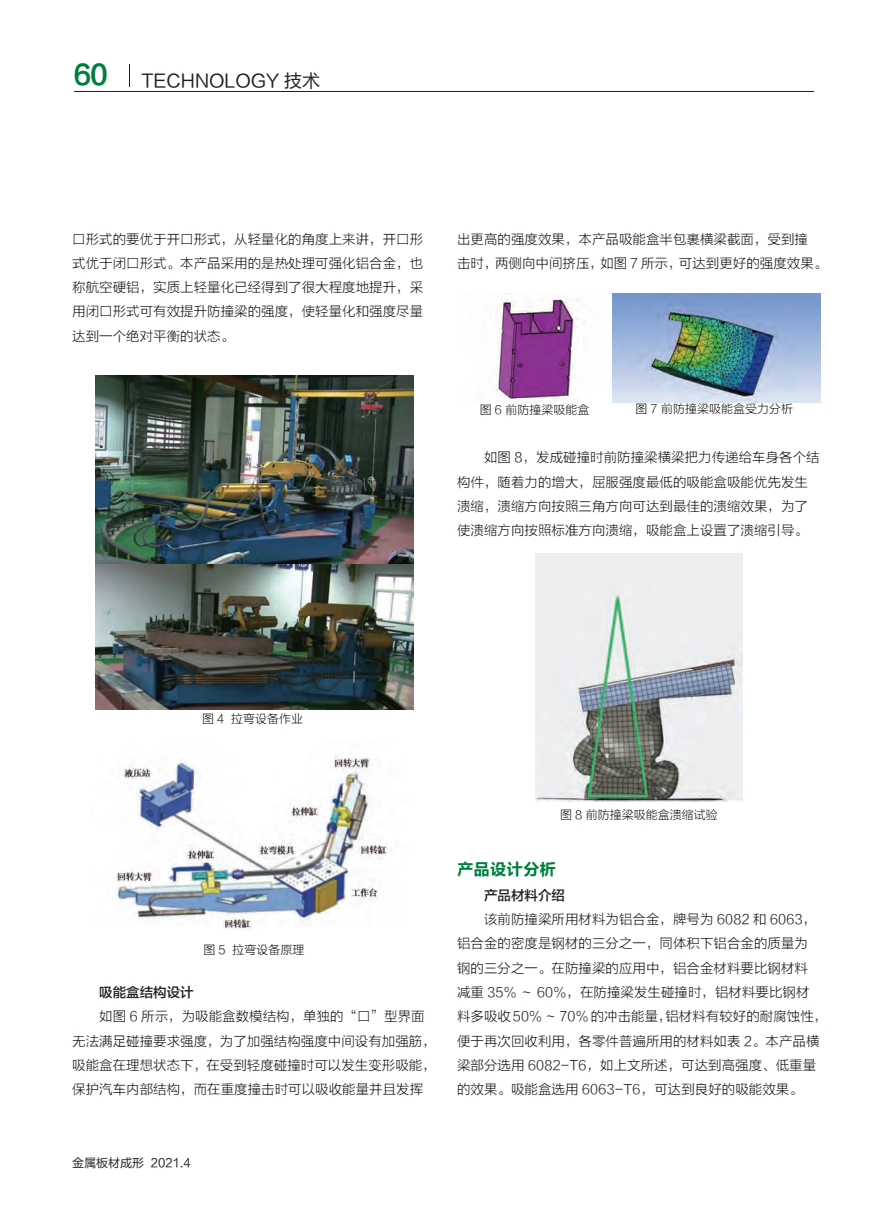
<style>
.page{position:relative;width:893px;height:1212px;background:#fff}
.page>*{position:absolute;margin:0;border:0;box-sizing:border-box;transform-origin:0 0}
.t1{font:18px "FZLTHK GBK1 0";color:#231f20}
.t2{font:16.5px "FZLTCHJW GB1 0";color:#007e3d}
.t3{font:13.5px/24.3px "FZLTXHK";color:#231f20}
.t4{font:13.5px "FZLTZHK GBK1 0";color:#231f20}
.t5{font:12px "FZLTXHK";color:#231f20}
.t6{font:12px "FZLTHK GBK1 0";color:#231f20}
</style>
<div class="page">
<hr style="left:74px;top:92px;width:739px;height:1px;background:#231f20">
<img style="left:95px;top:375px;width:318px;height:334px">
<img style="left:114px;top:753px;width:273px;height:177px">
<img style="left:493px;top:293px;width:328px;height:110px">
<img style="left:536px;top:553px;width:206px;height:248px">
<h1 class="t1" style="left:74px;top:71px;width:248px"><sup>60</sup> TECHNOLOGY 技术</h1>
<p class="t3" style="left:72px;top:227px;width:352px;text-align:justify">口形式的要优于开口形式，从轻量化的角度上来讲，开口形式优于闭口形式。本产品采用的是热处理可强化铝合金，也称航空硬铝，实质上轻量化已经得到了很大程度地提升，采用闭口形式可有效提升防撞梁的强度，使轻量化和强度尽量达到一个绝对平衡的状态。</p>
<p class="t3" style="left:457px;top:227px;width:372px">出更高的强度效果，本产品吸能盒半包裹横梁截面，受到撞<br>击时，两侧向中间挤压，如图 7 所示，可达到更好的强度效果。</p>
<p class="t5" style="left:480px;top:403px;width:111px">图 6 前防撞梁吸能盒</p>
<p class="t5" style="left:636px;top:402px;width:159px">图 7 前防撞梁吸能盒受力分析</p>
<p class="t3" style="left:457px;top:446px;width:364px;text-indent:27px">如图 8，发成碰撞时前防撞梁横梁把力传递给车身各个结构件，随着力的增大，屈服强度最低的吸能盒吸能优先发生溃缩，溃缩方向按照三角方向可达到最佳的溃缩效果，为了使溃缩方向按照标准方向溃缩，吸能盒上设置了溃缩引导。</p>
<p class="t5" style="left:202px;top:712px;width:102px">图 4 拉弯设备作业</p>
<p class="t5" style="left:204px;top:943px;width:102px">图 5 拉弯设备原理</p>
<p class="t4" style="left:99px;top:985px;width:96px">吸能盒结构设计</p>
<p class="t3" style="left:72px;top:1004px;width:365px;text-indent:27px">如图 6 所示，为吸能盒数模结构，单独的“口”型界面无法满足碰撞要求强度，为了加强结构强度中间设有加强筋，吸能盒在理想状态下，在受到轻度碰撞时可以发生变形吸能，保护汽车内部结构，而在重度撞击时可以吸收能量并且发挥</p>
<p class="t6" style="left:72px;top:1156px;width:120px">金属板材成形 2021.4</p>
<p class="t5" style="left:560px;top:808px;width:159px">图 8 前防撞梁吸能盒溃缩试验</p>
<p class="t2" style="left:457px;top:860px;width:100px">产品设计分析</p>
<p class="t4" style="left:484px;top:887px;width:82px">产品材料介绍</p>
<p class="t3" style="left:457px;top:907px;width:372px;text-indent:27px">该前防撞梁所用材料为铝合金，牌号为 6082 和 6063，铝合金的密度是钢材的三分之一，同体积下铝合金的质量为<br>钢的三分之一。在防撞梁的应用中，铝合金材料要比钢材料<br>减重 35% ～ 60%，在防撞梁发生碰撞时，铝材料要比钢材<br>料多吸收50%～70%的冲击能量，铝材料有较好的耐腐蚀性，便于再次回收利用，各零件普遍所用的材料如表 2。本产品横梁部分选用 6082-T6，如上文所述，可达到高强度、低重量的效果。吸能盒选用 6063-T6，可达到良好的吸能效果。</p>
</div>
